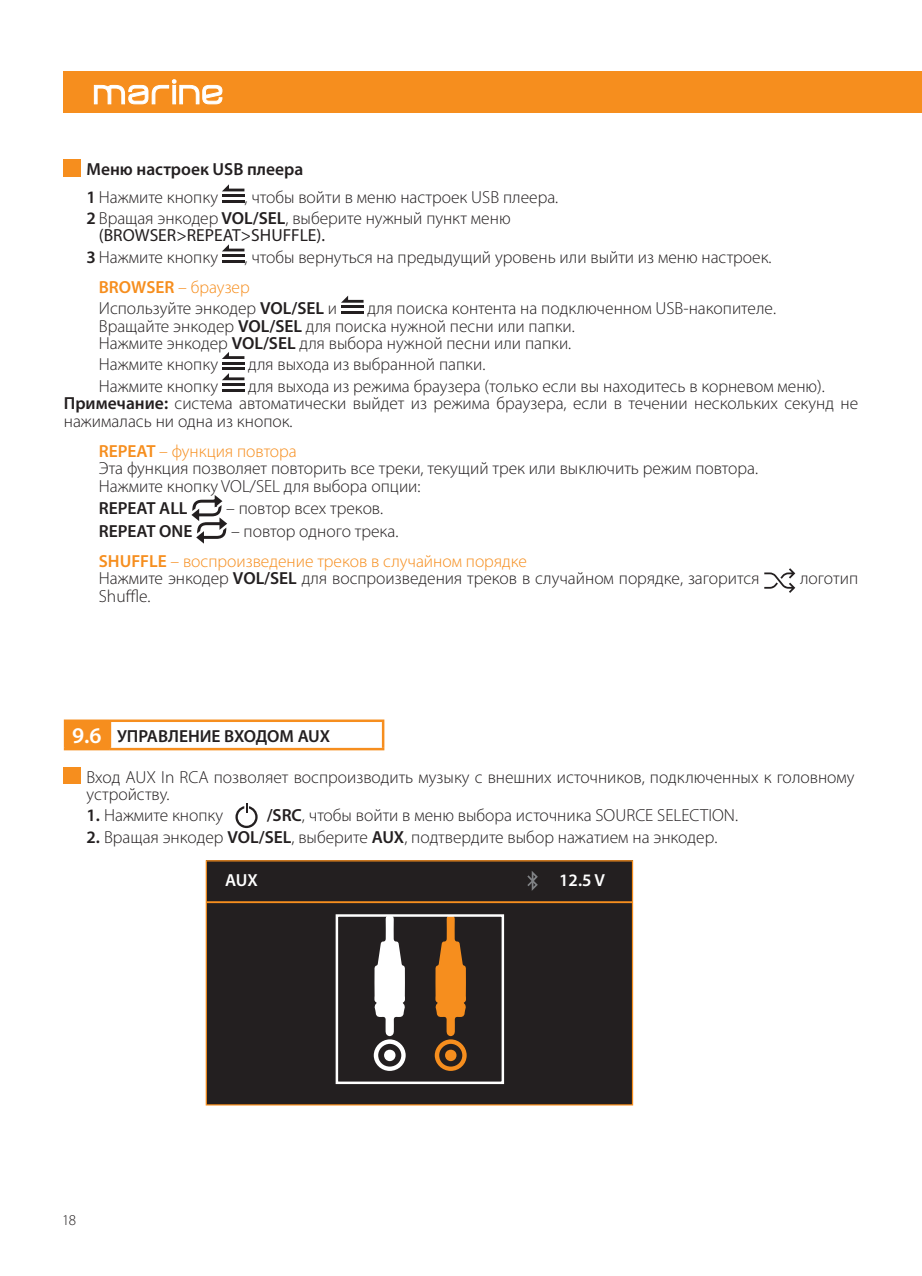
<style>
.page{position:relative;width:922px;height:1276px;background:#fff}
.page>*{position:absolute;margin:0;border:0;box-sizing:border-box;transform-origin:0 0}
.t1{font:300 17.5px/17.5px "Myriad Pro";color:#231f20}
.t2{font:300 17.5px/30px "Myriad Pro";color:#f68e1e;text-align:center}
.t3{font:600 17.5px "Myriad Pro";color:#231f20}
.t4{font:17.5px/21.2px "Myriad Pro";color:#231f20}
.t5{font:600 17.5px "Myriad Pro";color:#fff}
.t6{font:300 15px "Myriad Pro";color:#231f20}
.t7{font:600 12.5px "Myriad Pro";color:#231f20}
.s1{font-weight:600}
.s2{font-weight:300}
.s3{font-weight:600;color:#f68e1e}
.s4{color:#f68e1e}
.s5{color:#231f20}
.s6{font-size:22.5px;color:#fff}
</style>
<div class="page">
<div style="left:64px;top:71px;width:857px;height:42px;background:#f68e1e"></div>
<svg style="left:94px;top:79px;width:128px;height:25px"></svg>
<div style="left:65px;top:721px;width:45px;height:28px;background:#f68e1e"></div>
<hr style="left:64px;top:722px;width:2px;height:26px;background:#f68e1e">
<hr style="left:64px;top:719px;width:46px;height:3px;background:#f68e1e">
<hr style="left:64px;top:748px;width:46px;height:2px;background:#f68e1e">
<hr style="left:109px;top:722px;width:2px;height:26px;background:#f68e1e">
<hr style="left:110px;top:719px;width:274px;height:3px;background:#f68e1e">
<hr style="left:382px;top:722px;width:2px;height:26px;background:#f68e1e">
<hr style="left:110px;top:748px;width:274px;height:2px;background:#f68e1e">
<div style="left:64px;top:767px;width:17px;height:16px;background:#f68e1e"></div>
<hr style="left:222px;top:200px;width:22px;height:3px;background:#231f20">
<hr style="left:222px;top:194px;width:22px;height:3px;background:#231f20">
<svg style="left:222px;top:184px;width:22px;height:7px"></svg>
<hr style="left:222px;top:260px;width:22px;height:3px;background:#231f20">
<hr style="left:222px;top:254px;width:22px;height:3px;background:#231f20">
<svg style="left:222px;top:244px;width:22px;height:7px"></svg>
<hr style="left:341px;top:311px;width:22px;height:3px;background:#231f20">
<hr style="left:341px;top:305px;width:22px;height:3px;background:#231f20">
<svg style="left:341px;top:296px;width:22px;height:7px"></svg>
<hr style="left:222px;top:367px;width:22px;height:3px;background:#231f20">
<hr style="left:222px;top:362px;width:22px;height:3px;background:#231f20">
<svg style="left:222px;top:352px;width:22px;height:7px"></svg>
<hr style="left:222px;top:389px;width:22px;height:2px;background:#231f20">
<hr style="left:222px;top:383px;width:22px;height:3px;background:#231f20">
<svg style="left:222px;top:373px;width:22px;height:7px"></svg>
<svg style="left:191px;top:495px;width:36px;height:48px"></svg>
<svg style="left:764px;top:568px;width:31px;height:25px"></svg>
<div style="left:64px;top:159px;width:17px;height:17px;background:#f68e1e"></div>
<svg style="left:235px;top:803px;width:22px;height:25px"></svg>
<div style="left:206px;top:861px;width:426px;height:244px;background:#231f20"></div>
<div style="left:206px;top:860px;width:427px;height:245px;border:1px solid #f68e1e"></div>
<hr style="left:207px;top:901px;width:425px;height:2px;background:#f68e1e">
<svg style="left:527px;top:871px;width:10px;height:20px"></svg>
<svg style="left:373px;top:917px;width:33px;height:154px"></svg>
<svg style="left:434px;top:917px;width:33px;height:154px"></svg>
<div style="left:335px;top:914px;width:169px;height:170px;border:2px solid #fff"></div>
<p class="t3" style="left:86px;top:159px;width:218px">Меню настроек USB плеера</p>
<p class="t1" style="left:86px;top:186px;width:473px;line-height:21.2px;text-indent:158px">, чтобы войти в меню настроек USB плеера.<br><span class="s1">2</span> Вращая энкодер <span class="s1">VOL/SEL</span>, выберите нужный пункт меню</p>
<p class="t4" style="left:86px;top:225px;width:240px;text-indent:12px">(BROWSER&gt;REPEAT&gt;SHUFFLE).<br><span class="s1">3</span> <span class="s2">Нажмите кнопку</span></p>
<p class="t1" style="left:86px;top:188px;width:133px"><span class="s1">1</span> Нажмите кнопку</p>
<p class="t1" style="left:99px;top:242px;width:674px;line-height:30px;text-indent:145px">, чтобы вернуться на предыдущий уровень или выйти из меню настроек.<br><span class="s3">BROWSER</span> <span class="s4">– браузер</span></p>
<p class="t1" style="left:99px;top:300px;width:240px">Используйте энкодер <span class="s1">VOL/SEL</span> и</p>
<p class="t1" style="left:99px;top:300px;width:678px;text-indent:268px">для поиска контента на подключенном USB-накопителе.<br>Вращайте энкодер <span class="s1">VOL/SEL</span> для поиска нужной песни или папки.<br>Нажмите энкодер <span class="s1">VOL/SEL</span> для выбора нужной песни или папки.</p>
<p class="t1" style="left:99px;top:356px;width:121px">Нажмите кнопку</p>
<p class="t1" style="left:248px;top:356px;width:238px">для выхода из выбранной папки.</p>
<p class="t1" style="left:99px;top:377px;width:121px">Нажмите кнопку</p>
<p class="t1" style="left:64px;top:377px;width:795px;text-indent:184px">для выхода из режима браузера (только если вы находитесь в корневом меню).<br><span class="s1">Примечание:</span> система автоматически выйдет из режима браузера, если в течении нескольких секунд не нажималась ни одна из кнопок.</p>
<p class="t1" style="left:99px;top:442px;width:660px"><span class="s3">REPEAT</span> <span class="s4">– функция повтора<br></span>Эта функция позволяет повторить все треки, текущий трек или выключить режим повтора.<br>Нажмите кнопку VOL/SEL для выбора опции:</p>
<p class="t3" style="left:99px;top:498px;width:90px">REPEAT ALL</p>
<p class="t1" style="left:226px;top:500px;width:158px">– повтор всех треков.</p>
<p class="t3" style="left:99px;top:521px;width:95px">REPEAT ONE</p>
<p class="t7" style="left:212px;top:496px;width:8px">1</p>
<p class="t2" style="left:99px;top:516px;width:429px"><span class="s5">– повтор одного трека.<br></span><span class="s1">SHUFFLE</span> – воспроизведение треков в случайном порядке</p>
<p class="t1" style="left:99px;top:570px;width:662px">Нажмите энкодер <span class="s1">VOL/SEL</span> для воспроизведения треков в случайном порядке, загорится</p>
<p class="t1" style="left:800px;top:570px;width:59px">логотип</p>
<p class="t1" style="left:99px;top:587px;width:53px">Shuffle.</p>
<p class="t3" style="left:72px;top:726px;width:259px"><span class="s6">9.6</span> УПРАВЛЕНИЕ ВХОДОМ AUX</p>
<p class="t1" style="left:86px;top:768px;width:769px">Вход AUX In RCA позволяет воспроизводить музыку с внешних источников, подключенных к головному устройству.</p>
<p class="t1" style="left:86px;top:807px;width:138px"><span class="s1">1.</span> Нажмите кнопку</p>
<p class="t1" style="left:266px;top:807px;width:473px"><span class="s1">/SRC</span>, чтобы войти в меню выбора источника SOURCE SELECTION.</p>
<p class="t1" style="left:86px;top:828px;width:632px"><span class="s1">2.</span> Вращая энкодер <span class="s1">VOL/SEL</span>, выберите <span class="s1">AUX</span>, подтвердите выбор нажатием на энкодер.</p>
<p class="t6" style="left:62px;top:1211px;width:16px">18</p>
<p class="t5" style="left:225px;top:871px;width:34px">AUX</p>
<p class="t5" style="left:559px;top:871px;width:47px">12.5 V</p>
</div>
